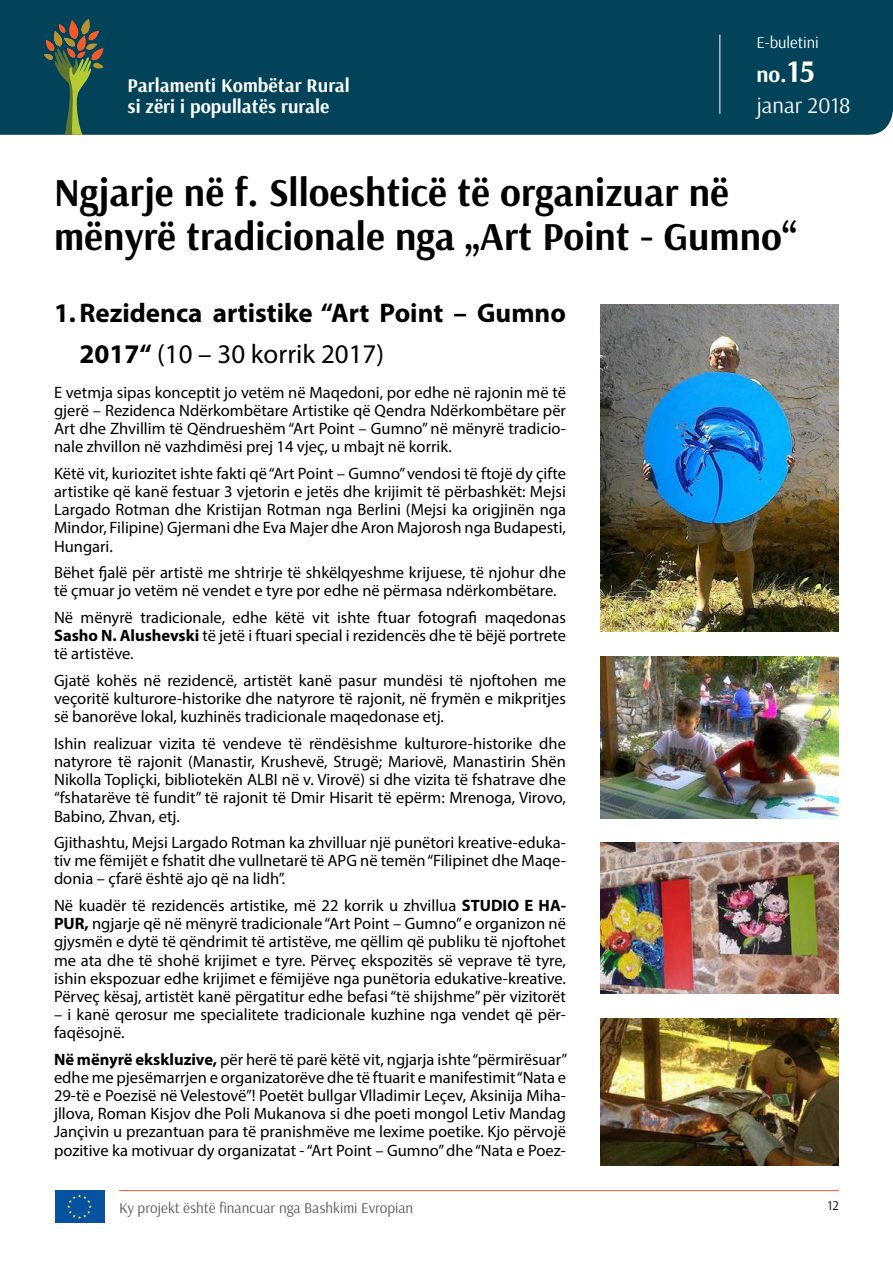
<style>
.page{position:relative;width:893px;height:1263px;background:#fff}
.page>*{position:absolute;margin:0;border:0;box-sizing:border-box;transform-origin:0 0}
.t1{font:700 39.75px/43.8px "Arsenal";color:#000}
.t2{font:700 27px/40.5px "Myriad Pro";color:#000}
.t3{font:22.5px "Arsenal";color:#fff}
.t4{font:700 22.5px "Arsenal";color:#fff}
.t5{font:700 19.5px/21px "Arsenal";color:#fff}
.t6{font:16.5px/18.1px "Myriad Pro";color:#000;text-align:justify}
.t7{font:16.5px "Arsenal";color:#fff}
.t8{font:15px "Arsenal";color:#58595b}
.t9{font:13.5px "Arsenal";color:#000}
.s1{font-size:31.5px}
.s2{font-weight:400}
.s3{font-weight:700}
</style>
<div class="page">
<svg style="left:104px;top:1190px;width:1px;height:33px"></svg>
<div style="left:55px;top:1190px;width:49px;height:33px;background:#0651a0"></div>
<svg style="left:67px;top:1194px;width:25px;height:25px"></svg>
<hr style="left:119px;top:1190px;width:720px;height:1px;background:#f15a29">
<div style="left:0;top:0;width:893px;height:135px;background:#024359"></div>
<svg style="left:44px;top:19px;width:60px;height:116px;background:#365a4c"></svg>
<hr style="left:719px;top:35px;width:1px;height:79px;background:#fff">
<img style="left:600px;top:305px;width:239px;height:326px">
<img style="left:600px;top:1018px;width:239px;height:147px">
<img style="left:600px;top:842px;width:239px;height:151px">
<img style="left:600px;top:657px;width:239px;height:161px">
<p class="t5" style="left:128px;top:75px;width:224px">Parlamenti Kombëtar Rural si zëri i popullatës rurale</p>
<p class="t7" style="left:756px;top:33px;width:64px">Е-buletini</p>
<h3 class="t4" style="left:756px;top:61px;width:60px">no.<span class="s1">15</span></h3>
<h3 class="t3" style="left:756px;top:92px;width:95px">janar 2018</h3>
<h1 class="t1" style="left:54px;top:172px;width:744px">Ngjarje në f. Slloeshticë të organizuar në mënyrë tradicionale nga „Art Point - Gumno“</h1>
<h2 class="t2" style="left:80px;top:292px;width:488px;text-indent:-26px">1.Rezidenca artistike “Art Point – Gumno<br>2017“ <span class="s2">(10 – 30 korrik 2017)</span></h2>
<p class="t6" style="left:54px;top:383px;width:514px">E vetmja sipas konceptit jo vetëm në Maqedoni, por edhe në rajonin më të gjerë – Rezidenca Ndërkombëtare Artistike që Qendra Ndërkombëtare për Art dhe Zhvillim të Qëndrueshëm “Art Point – Gumno” në mënyrë tradicio&shy;nale zhvillon në vazhdimësi prej 14 vjeç, u mbajt në korrik.</p>
<p class="t6" style="left:54px;top:464px;width:513px">Këtë vit, kuriozitet ishte fakti që “Art Point – Gumno” vendosi të ftojë dy çifte artistike që kanë festuar 3 vjetorin e jetës dhe krijimit të përbashkët: Mejsi Largado Rotman dhe Kristijan Rotman nga Berlini (Mejsi ka origjinën nga Mindor, Filipine) Gjermani dhe Eva Majer dhe Aron Majorosh nga Budapesti, Hungari.</p>
<p class="t6" style="left:54px;top:563px;width:513px">Bëhet fjalë për artistë me shtrirje të shkëlqyeshme krijuese, të njohur dhe të çmuar jo vetëm në vendet e tyre por edhe në përmasa ndërkombëtare.</p>
<p class="t6" style="left:54px;top:608px;width:513px">Në mënyrë tradicionale, edhe këtë vit ishte ftuar fotografi maqedonas <span class="s3">Sasho N. Alushevski</span> të jetë i ftuari special i rezidencës dhe të bëjë portrete të artistëve.</p>
<p class="t6" style="left:54px;top:671px;width:513px">Gjatë kohës në rezidencë, artistët kanë pasur mundësi të njoftohen me veçoritë kulturore-historike dhe natyrore të rajonit, në frymën e mikpritjes së banorëve lokal, kuzhinës tradicionale maqedonase etj.</p>
<p class="t6" style="left:54px;top:734px;width:513px">Ishin realizuar vizita të vendeve të rëndësishme kulturore-historike dhe natyrore të rajonit (Manastir, Krushevë, Strugë; Mariovë, Manastirin Shën Nikolla Topliçki, bibliotekën ALBI në v. Virovë) si dhe vizita të fshatrave dhe “fshatarëve të fundit” të rajonit të Dmir Hisarit të epërm: Mrenoga, Virovo, Babino, Zhvan, etj.</p>
<p class="t6" style="left:54px;top:833px;width:513px">Gjithashtu, Mejsi Largado Rotman ka zhvilluar një punëtori kreative-eduka&shy;tiv me fëmijët e fshatit dhe vullnetarë të APG në temën “Filipinet dhe Maqe&shy;donia – çfarë është ajo që na lidh”.</p>
<p class="t6" style="left:54px;top:896px;width:513px">Në kuadër të rezidencës artistike, më 22 korrik u zhvillua <span class="s3">STUDIO E HA-PUR,</span> ngjarje që në mënyrë tradicionale “Art Point – Gumno” e organizon në gjysmën e dytë të qëndrimit të artistëve, me qëllim që publiku të njoftohet me ata dhe të shohë krijimet e tyre. Përveç ekspozitës së veprave të tyre, ishin ekspozuar edhe krijimet e fëmijëve nga punëtoria edukative-kreative.<br>Përveç kësaj, artistët kanë përgatitur edhe befasi “të shijshme” për vizitorët</p>
<p class="t6" style="left:54px;top:1005px;width:513px">– i kanë qerosur me specialitete tradicionale kuzhine nga vendet që për&shy;faqësojnë.</p>
<p class="t6" style="left:54px;top:1050px;width:515px"><span class="s3">Në mënyrë ekskluzive,</span> për herë të parë këtë vit, ngjarja ishte “përmirësuar” edhe me pjesëmarrjen e organizatorëve dhe të ftuarit e manifestimit “Nata e 29-të e Poezisë në Velestovë”! Poetët bullgar Vlladimir Leçev, Aksinija Miha&shy;jllova, Roman Kisjov dhe Poli Mukanova si dhe poeti mongol Letiv Mandag Jançivin u prezantuan para të pranishmëve me lexime poetike. Kjo përvojë pozitive ka motivuar dy organizatat - “Art Point – Gumno” dhe “Nata e Poez-</p>
<p class="t8" style="left:119px;top:1198px;width:295px">Ky projekt është financuar nga Bashkimi Evropian</p>
<p class="t9" style="left:828px;top:1197px;width:13px">12</p>
</div>
